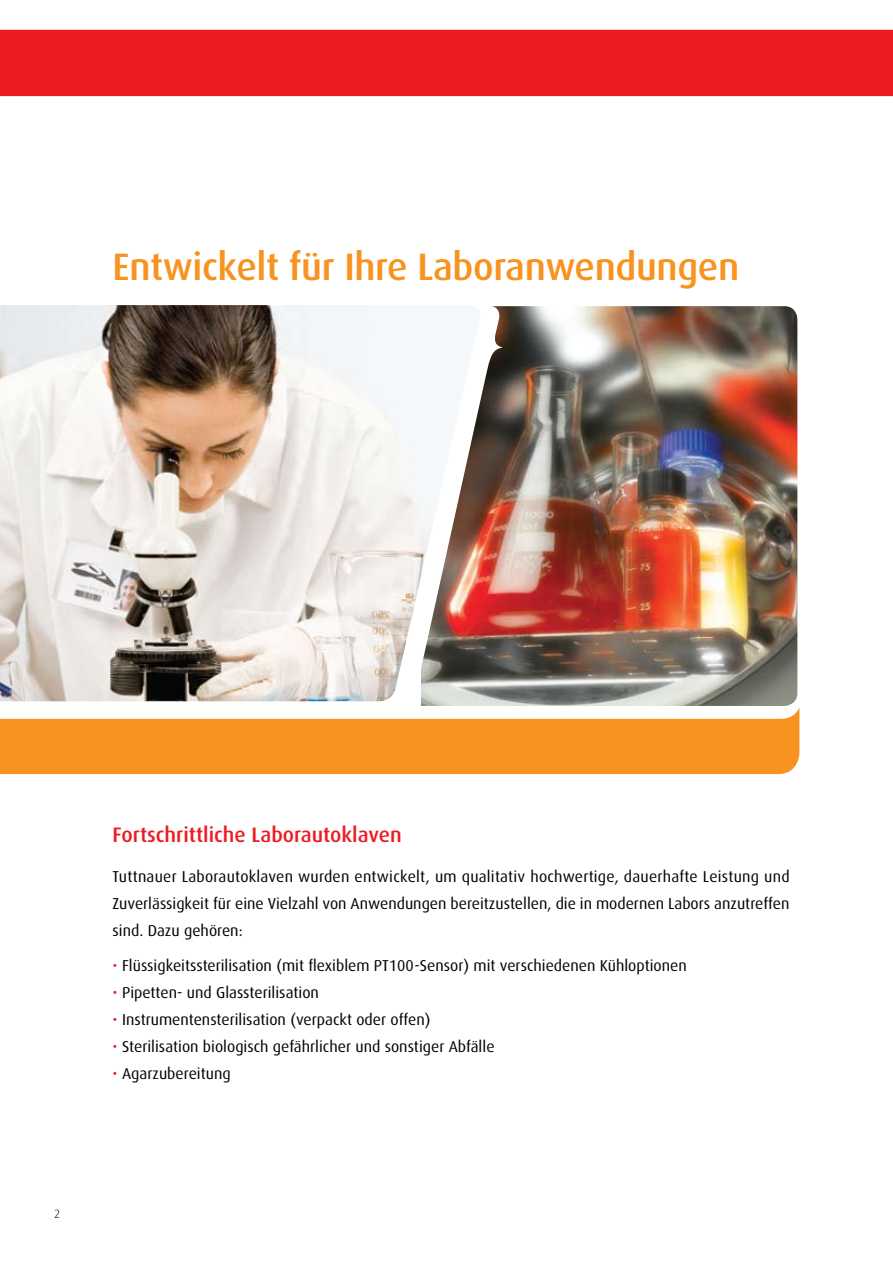
<style>
.page{position:relative;width:893px;height:1263px;background:#fff}
.page>*{position:absolute;margin:0;border:0;box-sizing:border-box;transform-origin:0 0}
.t1{font:500 38.25px "Dax";letter-spacing:-.01em;color:#f7931e}
.t2{font:500 21px "Dax";color:#ed1c24}
.t3{font:15.75px/27px "Dax";color:#000;text-align:justify}
.t4{font:300 12px "Dax";color:#000}
.s1{color:#ed1c24}
</style>
<div class="page">
<svg style="left:0;top:670px;width:799px;height:104px;fill:#f7931e"></svg>
<img style="left:421px;top:306px;width:376px;height:400px">
<img style="left:0;top:305px;width:483px;height:396px">
<div style="left:0;top:30px;width:893px;height:66px;background:#ed1c24"></div>
<h1 class="t1" style="left:113px;top:246px;width:628px">Entwickelt für Ihre Laboranwendungen</h1>
<p class="t4" style="left:54px;top:1207px;width:8px">2</p>
<h2 class="t2" style="left:113px;top:823px;width:291px">Fortschrittliche Laborautoklaven</h2>
<p class="t3" style="left:113px;top:863px;width:678px">Tuttnauer Laborautoklaven wurden entwickelt, um qualitativ hochwertige, dauerhafte Leistung und Zuverlässigkeit für eine Vielzahl von Anwendungen bereitzustellen, die in modernen Labors anzutreffen sind. Dazu gehören:</p>
<p class="t3" style="left:113px;top:952px;width:576px"><span class="s1">•</span> Flüssigkeitssterilisation (mit flexiblem PT100-Sensor) mit verschiedenen Kühloptionen</p>
<p class="t3" style="left:113px;top:979px;width:208px"><span class="s1">•</span> Pipetten- und Glassterilisation</p>
<p class="t3" style="left:113px;top:1006px;width:319px"><span class="s1">•</span> Instrumentensterilisation (verpackt oder offen)</p>
<p class="t3" style="left:113px;top:1033px;width:383px"><span class="s1">•</span> Sterilisation biologisch gefährlicher und sonstiger Abfälle</p>
<p class="t3" style="left:113px;top:1060px;width:120px"><span class="s1">•</span> Agarzubereitung</p>
</div>
